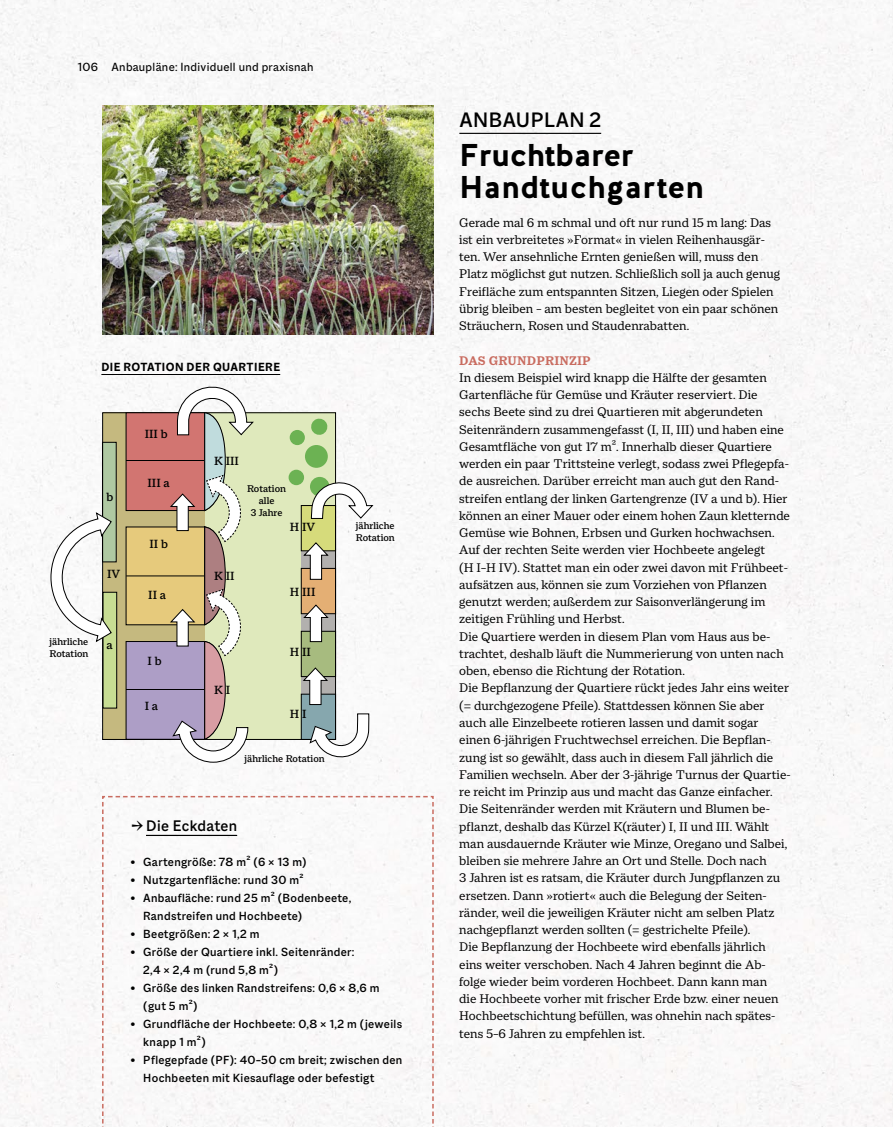
<style>
.page{position:relative;width:893px;height:1127px;background:#fff}
.page>*{position:absolute;margin:0;border:0;box-sizing:border-box;transform-origin:0 0}
.t1{font:700 31.5px/31.5px "Halis GR";letter-spacing:.01em;color:#000}
.t2{font:500 22.5px "Macklin Sans";letter-spacing:.02em;color:#000}
.t3{font:500 16.5px "Macklin Sans";letter-spacing:.025em;color:#000}
.t4{font:13.5px/17.2px "Macklin Text";color:#000}
.t5{font:700 13.5px "Macklin Text";letter-spacing:.01em;color:#c96c60}
.t6{font:500 12.75px/18px "Macklin Sans";letter-spacing:.025em;color:#000}
.t7{font:500 12.75px "Macklin Text";color:#000}
.t8{font:12.75px "Macklin Sans";letter-spacing:.025em;color:#000}
.t9{font:700 12.75px "Macklin Sans";letter-spacing:.035em;color:#000}
.t10{font:500 10.5px/12px "Macklin Text";color:#000}
</style>
<div class="page">
<img style="left:0;top:0;width:892px;height:1127px">
<hr style="left:892px;top:0;width:1px;height:1127px;background:#efe9e7">
<hr style="left:459px;top:133px;width:142px;height:1px;background:#000">
<svg style="left:101px;top:795px;width:333px;height:332px"></svg>
<hr style="left:146px;top:835px;width:91px;height:1px;background:#000">
<hr style="left:101px;top:374px;width:179px;height:1px;background:#000">
<img style="left:102px;top:106px;width:332px;height:228px">
<div style="left:103px;top:412px;width:232px;height:328px;background:#dfe9bc"></div>
<div style="left:103px;top:412px;width:102px;height:328px;background:#c5b97f"></div>
<div style="left:102px;top:442px;width:14px;height:120px;background:#afc9a2"></div>
<div style="left:102px;top:442px;width:15px;height:120px;border:1px solid #000"></div>
<div style="left:103px;top:592px;width:14px;height:116px;background:#c7dd93"></div>
<div style="left:103px;top:592px;width:14px;height:116px;border:1px solid #000"></div>
<div style="left:290px;top:430px;width:15px;height:15px;background:#6cb253;border-radius:50%"></div>
<div style="left:305px;top:445px;width:23px;height:23px;background:#6cb253;border-radius:50%"></div>
<svg style="left:311px;top:418px;width:17px;height:17px"></svg>
<div style="left:289px;top:470px;width:15px;height:15px;background:#6cb253;border-radius:50%"></div>
<svg style="left:50px;top:512px;width:62px;height:131px"></svg>
<svg style="left:301px;top:478px;width:73px;height:283px"></svg>
<svg style="left:125px;top:383px;width:129px;height:380px"></svg>
<p class="t8" style="left:78px;top:63px;width:237px">106 Anbaupläne: Individuell und praxisnah</p>
<p class="t9" style="left:101px;top:363px;width:180px">DIE ROTATION DER QUARTIERE</p>
<p class="t7" style="left:106px;top:492px;width:8px">b</p>
<p class="t7" style="left:107px;top:570px;width:15px">IV</p>
<p class="t10" style="left:49px;top:636px;width:41px">jährliche<br>Rotation</p>
<p class="t7" style="left:107px;top:640px;width:8px">a</p>
<p class="t7" style="left:145px;top:430px;width:25px">III b</p>
<p class="t7" style="left:148px;top:478px;width:24px">III a</p>
<p class="t7" style="left:149px;top:539px;width:20px">II b</p>
<p class="t7" style="left:148px;top:590px;width:19px">II a</p>
<p class="t7" style="left:148px;top:656px;width:16px">I b</p>
<p class="t7" style="left:145px;top:702px;width:15px">I a</p>
<p class="t7" style="left:214px;top:456px;width:26px">K III</p>
<p class="t10" style="left:247px;top:483px;width:41px;text-align:center">Rotation alle<br>3 Jahre</p>
<p class="t7" style="left:290px;top:522px;width:27px">H IV</p>
<p class="t7" style="left:214px;top:572px;width:22px">K II</p>
<p class="t7" style="left:290px;top:587px;width:27px">H III</p>
<p class="t7" style="left:214px;top:686px;width:17px">K I</p>
<p class="t7" style="left:290px;top:648px;width:23px">H II</p>
<p class="t7" style="left:290px;top:710px;width:18px">H I</p>
<p class="t10" style="left:245px;top:754px;width:82px">jährliche Rotation</p>
<p class="t10" style="left:356px;top:520px;width:41px">jährliche<br>Rotation</p>
<p class="t3" style="left:130px;top:818px;width:108px">→Die Eckdaten</p>
<p class="t6" style="left:130px;top:853px;width:178px">• Gartengröße: 78 m² (6 × 13 m)</p>
<p class="t6" style="left:130px;top:871px;width:175px">• Nutzgartenfläche: rund 30 m²</p>
<p class="t6" style="left:143px;top:889px;width:209px;text-indent:-13px">• Anbaufläche: rund 25 m² (Bodenbeete,<br>Randstreifen und Hochbeete)</p>
<p class="t6" style="left:130px;top:925px;width:131px">• Beetgrößen: 2 × 1,2 m</p>
<p class="t6" style="left:143px;top:943px;width:213px;text-indent:-13px">• Größe der Quartiere inkl. Seitenränder:<br>2,4 × 2,4 m (rund 5,8 m²)</p>
<p class="t6" style="left:143px;top:979px;width:238px;text-indent:-13px">• Größe des linken Randstreifens: 0,6 × 8,6 m (gut 5 m²)</p>
<p class="t6" style="left:143px;top:1015px;width:260px;text-indent:-13px">• Grundfläche der Hochbeete: 0,8 × 1,2 m (jeweils knapp 1 m²)</p>
<p class="t6" style="left:143px;top:1051px;width:261px;text-indent:-13px">• Pflegepfade (PF): 40–50 cm breit; zwischen den<br>Hochbeeten mit Kiesauflage oder befestigt</p>
<h2 class="t2" style="left:459px;top:109px;width:143px">ANBAUPLAN 2</h2>
<h1 class="t1" style="left:459px;top:143px;width:246px">Fruchtbarer<br>Handtuchgarten</h1>
<p class="t4" style="left:459px;top:214px;width:322px">Gerade mal 6 m schmal und oft nur rund 15 m lang: Das ist ein verbreitetes »Format« in vielen Reihenhausgär&shy;ten. Wer ansehnliche Ernten genießen will, muss den Platz möglichst gut nutzen. Schließlich soll ja auch genug Freifläche zum entspannten Sitzen, Liegen oder Spielen übrig bleiben – am besten begleitet von ein paar schönen Sträuchern, Rosen und Staudenrabatten.</p>
<p class="t5" style="left:459px;top:356px;width:133px">DAS GRUNDPRINZIP</p>
<p class="t4" style="left:459px;top:369px;width:333px">In diesem Beispiel wird knapp die Hälfte der gesamten Gartenfläche für Gemüse und Kräuter reserviert. Die sechs Beete sind zu drei Quartieren mit abgerundeten Seitenrändern zusammengefasst (I, II, III) und haben eine Gesamtfläche von gut 17 m². Innerhalb dieser Quartiere werden ein paar Trittsteine verlegt, sodass zwei Pflegepfa&shy;de ausreichen. Darüber erreicht man auch gut den Rand&shy;streifen entlang der linken Gartengrenze (IV a und b). Hier können an einer Mauer oder einem hohen Zaun kletternde Gemüse wie Bohnen, Erbsen und Gurken hochwachsen.<br>Auf der rechten Seite werden vier Hochbeete angelegt<br>(H I–H IV). Stattet man ein oder zwei davon mit Frühbeet&shy;aufsätzen aus, können sie zum Vorziehen von Pflanzen genutzt werden; außerdem zur Saisonverlängerung im zeitigen Frühling und Herbst.<br>Die Quartiere werden in diesem Plan vom Haus aus be&shy;trachtet, deshalb läuft die Nummerierung von unten nach oben, ebenso die Richtung der Rotation.<br>Die Bepflanzung der Quartiere rückt jedes Jahr eins weiter (= durchgezogene Pfeile). Stattdessen können Sie aber auch alle Einzelbeete rotieren lassen und damit sogar einen 6-jährigen Fruchtwechsel erreichen. Die Bepflan&shy;zung ist so gewählt, dass auch in diesem Fall jährlich die Familien wechseln. Aber der 3-jährige Turnus der Quartie&shy;re reicht im Prinzip aus und macht das Ganze einfacher.<br>Die Seitenränder werden mit Kräutern und Blumen be&shy;pflanzt, deshalb das Kürzel K(räuter) I, II und III. Wählt man ausdauernde Kräuter wie Minze, Oregano und Salbei, bleiben sie mehrere Jahre an Ort und Stelle. Doch nach<br>3 Jahren ist es ratsam, die Kräuter durch Jungpflanzen zu ersetzen. Dann »rotiert« auch die Belegung der Seiten&shy;ränder, weil die jeweiligen Kräuter nicht am selben Platz nachgepflanzt werden sollten (= gestrichelte Pfeile).<br>Die Bepflanzung der Hochbeete wird ebenfalls jährlich eins weiter verschoben. Nach 4 Jahren beginnt die Ab&shy;folge wieder beim vorderen Hochbeet. Dann kann man<br>die Hochbeete vorher mit frischer Erde bzw. einer neuen Hochbeetschichtung befüllen, was ohnehin nach spätes&shy;tens 5–6 Jahren zu empfehlen ist.</p>
</div>
